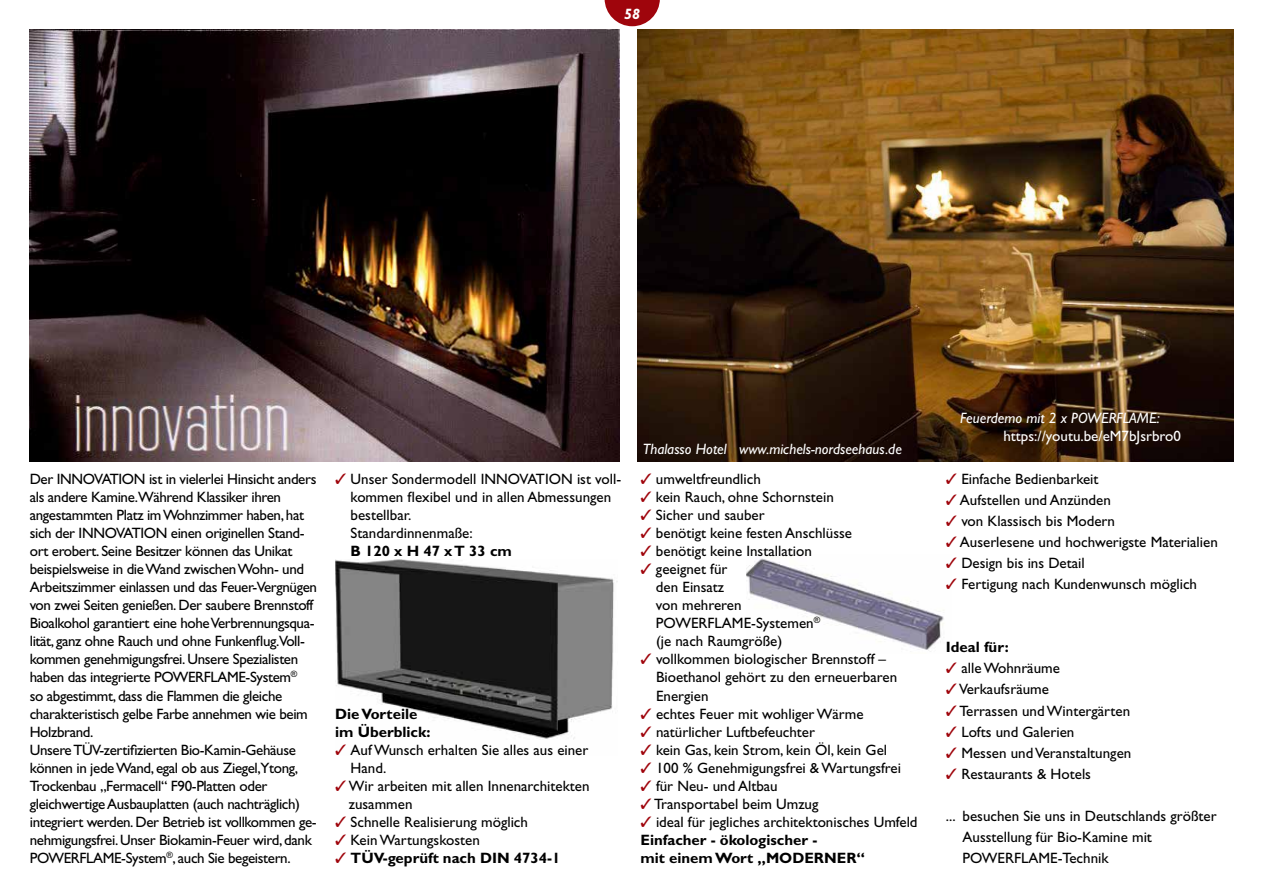
<style>
.page{position:relative;width:1263px;height:893px;background:#fff}
.page>*{position:absolute;margin:0;border:0;box-sizing:border-box;transform-origin:0 0}
.t1{font:15px/18px "Gill Sans";color:#000}
.t2{font:15px/18.1px "Gill Sans";letter-spacing:-.025em;color:#000}
.t3{font:700 15px/18px "Gill Sans";color:#000}
.t4{font:italic 15px "Gill Sans";color:#fff}
.t5{font:15px "Gill Sans";color:#fff}
.t6{font:italic 700 15px "Gill Sans";color:#fff}
.s1{color:#9f050c}
.s2{font-weight:400}
</style>
<div class="page">
<svg style="left:605px;top:0;width:55px;height:26px"></svg>
<img style="left:335px;top:559px;width:282px;height:180px">
<img style="left:30px;top:30px;width:590px;height:431px">
<img style="left:746px;top:558px;width:198px;height:94px">
<img style="left:638px;top:30px;width:595px;height:431px">
<p class="t6" style="left:624px;top:6px;width:17px">58</p>
<p class="t2" style="left:30px;top:469px;width:289px">Der INNOVATION ist in vielerlei Hinsicht anders als andere Kamine.Während Klassiker ihren angestammten Platz im Wohnzimmer haben, hat sich der INNOVATION einen originellen Stand&shy;ort erobert. Seine Besitzer können das Unikat beispielsweise in die Wand zwischen Wohn- und Arbeitszimmer einlassen und das Feuer-Vergnügen von zwei Seiten genießen. Der saubere Brennstoff Bioalkohol garantiert eine hohe Verbrennungsqua&shy;lität, ganz ohne Rauch und ohne Funkenflug.Voll&shy;kommen genehmigungsfrei. Unsere Spezialisten haben das integrierte Powerflame</p>
<p class="t2" style="left:30px;top:668px;width:288px;text-indent:216px">-System<sup>®<br></sup>so abgestimmt, dass die Flammen die gleiche charakteristisch gelbe Farbe annehmen wie beim Holzbrand.<br>Unsere TÜV-zertifizierten Bio-Kamin-Gehäuse können in jede Wand, egal ob aus Ziegel,Ytong, Trockenbau „Fermacell“ F90-Platten oder gleichwertige Ausbauplatten (auch nachträglich) integriert werden. Der Betrieb ist vollkommen ge&shy;nehmigungsfrei. Unser Biokamin-Feuer wird, dank Powerflame</p>
<p class="t2" style="left:121px;top:849px;width:171px">-System<sup>®</sup>, auch Sie begeistern.</p>
<p class="t1" style="left:351px;top:469px;width:272px;text-indent:-15px"><span class="s1">✓</span> Unser Sondermodell INNOVATION ist voll&shy;kommen flexibel und in allen Abmessungen bestellbar.<br>Standardinnenmaße:</p>
<p class="t3" style="left:351px;top:542px;width:163px">B 120 x H 47 x T 33 cm</p>
<p class="t3" style="left:335px;top:704px;width:97px">Die Vorteile im Überblick:</p>
<p class="t1" style="left:351px;top:740px;width:239px;text-indent:-15px"><span class="s1">✓</span> Auf Wunsch erhalten Sie alles aus einer<br>Hand.</p>
<p class="t1" style="left:349px;top:777px;width:242px;text-indent:-14px"><span class="s1">✓</span>Wir arbeiten mit allen Innenarchitekten zusammen</p>
<p class="t1" style="left:335px;top:813px;width:194px"><span class="s1">✓</span> Schnelle Realisierung möglich</p>
<p class="t1" style="left:335px;top:831px;width:146px"><span class="s1">✓</span> Kein Wartungskosten</p>
<p class="t3" style="left:335px;top:849px;width:227px"><span class="s1">✓</span> TÜV-geprüft nach DIN 4734-1</p>
<p class="t4" style="left:643px;top:441px;width:261px">Thalasso Hotel www.michels-nordseehaus.de</p>
<p class="t1" style="left:640px;top:469px;width:122px"><span class="s1">✓</span> umweltfreundlich</p>
<p class="t1" style="left:640px;top:487px;width:195px"><span class="s1">✓</span> kein Rauch, ohne Schornstein</p>
<p class="t1" style="left:640px;top:506px;width:126px"><span class="s1">✓</span> Sicher und sauber</p>
<p class="t1" style="left:640px;top:524px;width:213px"><span class="s1">✓</span> benötigt keine festen Anschlüsse</p>
<p class="t1" style="left:640px;top:542px;width:173px"><span class="s1">✓</span> benötigt keine Installation</p>
<p class="t1" style="left:656px;top:560px;width:87px;text-indent:-15px"><span class="s1">✓</span> geeignet für den Einsatz von mehreren<br>Powerflame</p>
<p class="t1" style="left:656px;top:614px;width:166px;text-indent:95px">-Systemen<sup>® </sup>(je nach Raumgröße)</p>
<p class="t1" style="left:656px;top:650px;width:243px;text-indent:-15px"><span class="s1">✓</span> vollkommen biologischer Brennstoff –<br>Bioethanol gehört zu den erneuerbaren<br>Energien</p>
<p class="t1" style="left:640px;top:704px;width:225px"><span class="s1">✓</span> echtes Feuer mit wohliger Wärme</p>
<p class="t1" style="left:640px;top:722px;width:176px"><span class="s1">✓</span> natürlicher Luftbefeuchter</p>
<p class="t1" style="left:640px;top:741px;width:248px"><span class="s1">✓</span> kein Gas, kein Strom, kein Öl, kein Gel</p>
<p class="t1" style="left:640px;top:759px;width:262px"><span class="s1">✓</span> 100 % Genehmigungsfrei &amp; Wartungsfrei</p>
<p class="t1" style="left:640px;top:777px;width:139px"><span class="s1">✓</span> für Neu- und Altbau</p>
<p class="t1" style="left:640px;top:795px;width:180px"><span class="s1">✓</span> Transportabel beim Umzug</p>
<p class="t3" style="left:640px;top:813px;width:279px"><span class="s1">✓</span> <span class="s2">ideal für jegliches architektonisches Umfeld<br></span>Einfacher - ökologischer -<br>mit einem Wort „MODERNER“</p>
<p class="t4" style="left:960px;top:409px;width:201px">Feuerdemo mit 2 x POWERFLAME:</p>
<p class="t5" style="left:1003px;top:427px;width:179px">https://youtu.be/eM7bJsrbro0</p>
<p class="t1" style="left:946px;top:469px;width:154px"><span class="s1">✓</span> Einfache Bedienbarkeit</p>
<p class="t1" style="left:946px;top:490px;width:167px"><span class="s1">✓</span> Aufstellen und Anzünden</p>
<p class="t1" style="left:946px;top:512px;width:171px"><span class="s1">✓</span> von Klassisch bis Modern</p>
<p class="t1" style="left:946px;top:533px;width:273px"><span class="s1">✓</span> Auserlesene und hochwerigste Materialien</p>
<p class="t1" style="left:946px;top:554px;width:140px"><span class="s1">✓</span> Design bis ins Detail</p>
<p class="t1" style="left:946px;top:575px;width:253px"><span class="s1">✓</span> Fertigung nach Kundenwunsch möglich</p>
<p class="t3" style="left:946px;top:638px;width:64px">Ideal für:</p>
<p class="t1" style="left:946px;top:659px;width:116px"><span class="s1">✓</span> alle Wohnräume</p>
<p class="t1" style="left:946px;top:680px;width:105px"><span class="s1">✓</span> Verkaufsräume</p>
<p class="t1" style="left:946px;top:701px;width:186px"><span class="s1">✓</span> Terrassen und Wintergärten</p>
<p class="t1" style="left:946px;top:722px;width:130px"><span class="s1">✓</span> Lofts und Galerien</p>
<p class="t1" style="left:946px;top:744px;width:187px"><span class="s1">✓</span> Messen und Veranstaltungen</p>
<p class="t1" style="left:946px;top:765px;width:147px"><span class="s1">✓</span> Restaurants &amp; Hotels</p>
<p class="t1" style="left:962px;top:805px;width:256px;line-height:21.1px;text-indent:-17px">... besuchen Sie uns in Deutschlands größter<br>Ausstellung für Bio-Kamine mit<br>Powerflame</p>
<p class="t1" style="left:1058px;top:849px;width:52px">-Technik</p>
</div>
